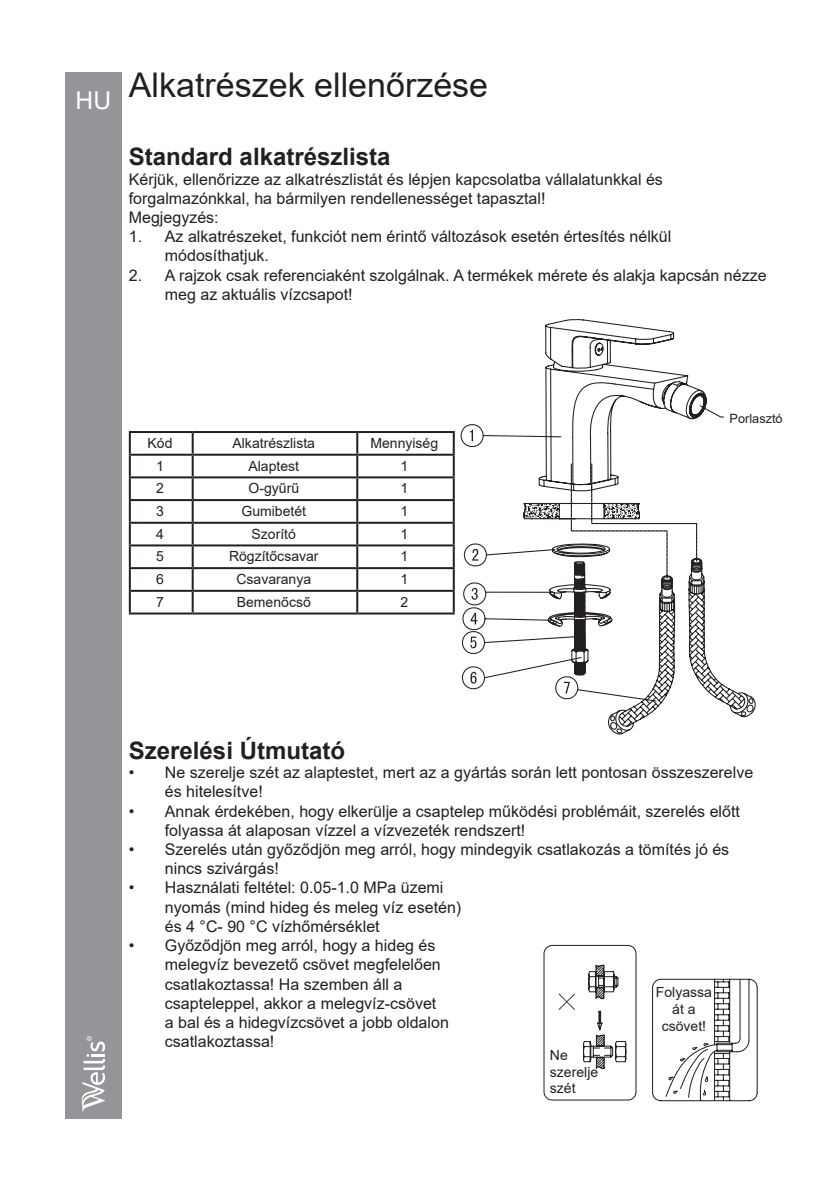
<style>
.page{position:relative;width:840px;height:1191px;background:#fff}
.page>*{position:absolute;margin:0;border:0;box-sizing:border-box;transform-origin:0 0}
.t1{font:34px "Arial";color:#231f20}
.t2{font:24.6px "Arial";color:#fff}
.t3{font:700 24px "Arial";color:#231f20}
.t4{font:16px/19.2px "Arial";color:#231f20}
.Table-P{font:14px/16.8px "Arial";color:#231f20}
.Table-P-2{font:12.8px "Arial";color:#231f20}
</style>
<div class="page">
<div style="left:65px;top:72px;width:57px;height:1047px;background:#939598"></div>
<svg style="left:543px;top:944px;width:214px;height:157px"></svg>
<svg style="left:81px;top:1036px;width:24px;height:76px"></svg>
<hr style="left:129px;top:431px;width:63px;height:2px;background:#231f20">
<hr style="left:129px;top:433px;width:2px;height:21px;background:#231f20">
<hr style="left:192px;top:431px;width:165px;height:2px;background:#231f20">
<hr style="left:191px;top:433px;width:2px;height:21px;background:#231f20">
<hr style="left:357px;top:431px;width:97px;height:2px;background:#231f20">
<hr style="left:356px;top:433px;width:2px;height:21px;background:#231f20">
<hr style="left:452px;top:433px;width:2px;height:21px;background:#231f20">
<hr style="left:129px;top:454px;width:63px;height:2px;background:#231f20">
<hr style="left:129px;top:456px;width:2px;height:20px;background:#231f20">
<hr style="left:192px;top:454px;width:165px;height:2px;background:#231f20">
<hr style="left:191px;top:456px;width:2px;height:20px;background:#231f20">
<hr style="left:357px;top:454px;width:97px;height:2px;background:#231f20">
<hr style="left:356px;top:456px;width:2px;height:20px;background:#231f20">
<hr style="left:452px;top:456px;width:2px;height:20px;background:#231f20">
<hr style="left:129px;top:476px;width:63px;height:2px;background:#231f20">
<hr style="left:129px;top:478px;width:2px;height:21px;background:#231f20">
<hr style="left:192px;top:476px;width:165px;height:2px;background:#231f20">
<hr style="left:191px;top:478px;width:2px;height:21px;background:#231f20">
<hr style="left:357px;top:476px;width:97px;height:2px;background:#231f20">
<hr style="left:356px;top:478px;width:2px;height:21px;background:#231f20">
<hr style="left:452px;top:478px;width:2px;height:21px;background:#231f20">
<hr style="left:129px;top:499px;width:63px;height:2px;background:#231f20">
<hr style="left:129px;top:501px;width:2px;height:21px;background:#231f20">
<hr style="left:192px;top:499px;width:165px;height:2px;background:#231f20">
<hr style="left:191px;top:501px;width:2px;height:21px;background:#231f20">
<hr style="left:357px;top:499px;width:97px;height:2px;background:#231f20">
<hr style="left:356px;top:501px;width:2px;height:21px;background:#231f20">
<hr style="left:452px;top:501px;width:2px;height:21px;background:#231f20">
<hr style="left:129px;top:522px;width:63px;height:2px;background:#231f20">
<hr style="left:129px;top:524px;width:2px;height:20px;background:#231f20">
<hr style="left:192px;top:522px;width:165px;height:2px;background:#231f20">
<hr style="left:191px;top:524px;width:2px;height:20px;background:#231f20">
<hr style="left:357px;top:522px;width:97px;height:2px;background:#231f20">
<hr style="left:356px;top:524px;width:2px;height:20px;background:#231f20">
<hr style="left:452px;top:524px;width:2px;height:20px;background:#231f20">
<hr style="left:129px;top:544px;width:63px;height:2px;background:#231f20">
<hr style="left:129px;top:546px;width:2px;height:21px;background:#231f20">
<hr style="left:192px;top:544px;width:165px;height:2px;background:#231f20">
<hr style="left:191px;top:546px;width:2px;height:21px;background:#231f20">
<hr style="left:357px;top:544px;width:97px;height:2px;background:#231f20">
<hr style="left:356px;top:546px;width:2px;height:21px;background:#231f20">
<hr style="left:452px;top:546px;width:2px;height:21px;background:#231f20">
<hr style="left:129px;top:567px;width:63px;height:2px;background:#231f20">
<hr style="left:129px;top:569px;width:2px;height:21px;background:#231f20">
<hr style="left:192px;top:567px;width:165px;height:2px;background:#231f20">
<hr style="left:191px;top:569px;width:2px;height:21px;background:#231f20">
<hr style="left:357px;top:567px;width:97px;height:2px;background:#231f20">
<hr style="left:356px;top:569px;width:2px;height:21px;background:#231f20">
<hr style="left:452px;top:569px;width:2px;height:21px;background:#231f20">
<hr style="left:129px;top:590px;width:63px;height:2px;background:#231f20">
<hr style="left:129px;top:592px;width:2px;height:20px;background:#231f20">
<hr style="left:192px;top:590px;width:165px;height:2px;background:#231f20">
<hr style="left:191px;top:592px;width:2px;height:20px;background:#231f20">
<hr style="left:357px;top:590px;width:97px;height:2px;background:#231f20">
<hr style="left:356px;top:592px;width:2px;height:20px;background:#231f20">
<hr style="left:452px;top:592px;width:2px;height:20px;background:#231f20">
<hr style="left:129px;top:612px;width:63px;height:2px;background:#231f20">
<hr style="left:192px;top:612px;width:165px;height:2px;background:#231f20">
<hr style="left:357px;top:612px;width:97px;height:2px;background:#231f20">
<svg style="left:460px;top:424px;width:295px;height:311px"></svg>
<svg style="left:469px;top:429px;width:4px;height:12px"></svg>
<svg style="left:656px;top:410px;width:69px;height:265px"></svg>
<svg style="left:461px;top:502px;width:195px;height:200px"></svg>
<svg style="left:538px;top:319px;width:171px;height:239px"></svg>
<div style="left:724px;top:403px;width:89px;height:30px;background:#fff"></div>
<h4 class="t2" style="left:76px;top:84px;width:37px">HU</h4>
<h3 class="t1" style="left:129px;top:61px;width:361px">Alkatrészek ellenőrzése</h3>
<h6 class="t3" style="left:129px;top:140px;width:263px">Standard alkatrészlista</h6>
<p class="t4" style="left:129px;top:169px;width:535px">Kérjük, ellenőrizze az alkatrészlistát és lépjen kapcsolatba vállalatunkkal és forgalmazónkkal, ha bármilyen rendellenességet tapasztal!</p>
<p class="t4" style="left:129px;top:208px;width:91px">Megjegyzés:</p>
<p class="t4" style="left:165px;top:227px;width:507px;text-indent:-36px">1. Az alkatrészeket, funkciót nem érintő változások esetén értesítés nélkül módosíthatjuk.</p>
<p class="t4" style="left:165px;top:265px;width:603px;text-indent:-36px">2. A rajzok csak referenciaként szolgálnak. A termékek mérete és alakja kapcsán nézze meg az aktuális vízcsapot!</p>
<p class="Table-P" style="left:147px;top:434px;width:26px">Kód</p>
<p class="Table-P" style="left:232px;top:434px;width:84px">Alkatrészlista</p>
<p class="Table-P" style="left:370px;top:434px;width:69px">Mennyiség</p>
<p class="Table-P" style="left:156px;top:457px;width:9px">1</p>
<p class="Table-P" style="left:248px;top:457px;width:52px">Alaptest</p>
<p class="Table-P" style="left:400px;top:457px;width:9px">1</p>
<p class="Table-P" style="left:156px;top:480px;width:9px">2</p>
<p class="Table-P" style="left:248px;top:480px;width:52px">O-gyűrű</p>
<p class="Table-P" style="left:400px;top:480px;width:9px">1</p>
<p class="Table-P" style="left:156px;top:502px;width:9px">3</p>
<p class="Table-P" style="left:241px;top:502px;width:66px">Gumibetét</p>
<p class="Table-P" style="left:400px;top:502px;width:9px">1</p>
<p class="Table-P" style="left:156px;top:525px;width:9px">4</p>
<p class="Table-P" style="left:251px;top:525px;width:46px">Szorító</p>
<p class="Table-P" style="left:400px;top:525px;width:9px">1</p>
<p class="Table-P" style="left:156px;top:548px;width:9px">5</p>
<p class="Table-P" style="left:229px;top:548px;width:91px">Rögzítőcsavar</p>
<p class="Table-P" style="left:400px;top:548px;width:9px">1</p>
<p class="Table-P" style="left:156px;top:570px;width:9px">6</p>
<p class="Table-P" style="left:236px;top:570px;width:76px">Csavaranya</p>
<p class="Table-P" style="left:400px;top:570px;width:9px">1</p>
<p class="Table-P" style="left:156px;top:593px;width:9px">7</p>
<p class="Table-P" style="left:237px;top:593px;width:75px">Bemenőcső</p>
<p class="Table-P" style="left:400px;top:593px;width:9px">2</p>
<p class="Table-P-2" style="left:729px;top:409px;width:55px">Porlasztó</p>
<h6 class="t3" style="left:129px;top:733px;width:218px">Szerelési Útmutató</h6>
<p class="t4" style="left:165px;top:763px;width:589px;text-indent:-36px">• Ne szerelje szét az alaptestet, mert az a gyártás során lett pontosan összeszerelve és hitelesítve!</p>
<p class="t4" style="left:165px;top:801px;width:576px;text-indent:-36px">• Annak érdekében, hogy elkerülje a csaptelep működési problémáit, szerelés előtt folyassa át alaposan vízzel a vízvezeték rendszert!</p>
<p class="t4" style="left:165px;top:839px;width:565px;text-indent:-36px">• Szerelés után győződjön meg arról, hogy mindegyik csatlakozás a tömítés jó és nincs szivárgás!</p>
<p class="t4" style="left:165px;top:878px;width:298px;text-indent:-36px">• Használati feltétel: 0.05-1.0 MPa üzemi nyomás (mind hideg és meleg víz esetén) és 4 °C- 90 °C vízhőmérséklet</p>
<p class="t4" style="left:165px;top:935px;width:285px;text-indent:-36px">• Győződjön meg arról, hogy a hideg és melegvíz bevezető csövet megfelelően csatlakoztassa! Ha szemben áll a csapteleppel, akkor a melegvíz-csövet a bal és a hidegvízcsövet a jobb oldalon csatlakoztassa!</p>
<p class="Table-P" style="left:549px;top:1046px;width:19px">Ne</p>
<p class="Table-P" style="left:549px;top:1063px;width:50px">szerelje szét</p>
<p class="Table-P" style="left:655px;top:983px;width:58px;text-align:center">Folyassa át a</p>
<p class="Table-P" style="left:661px;top:1017px;width:46px">csövet!</p>
</div>
